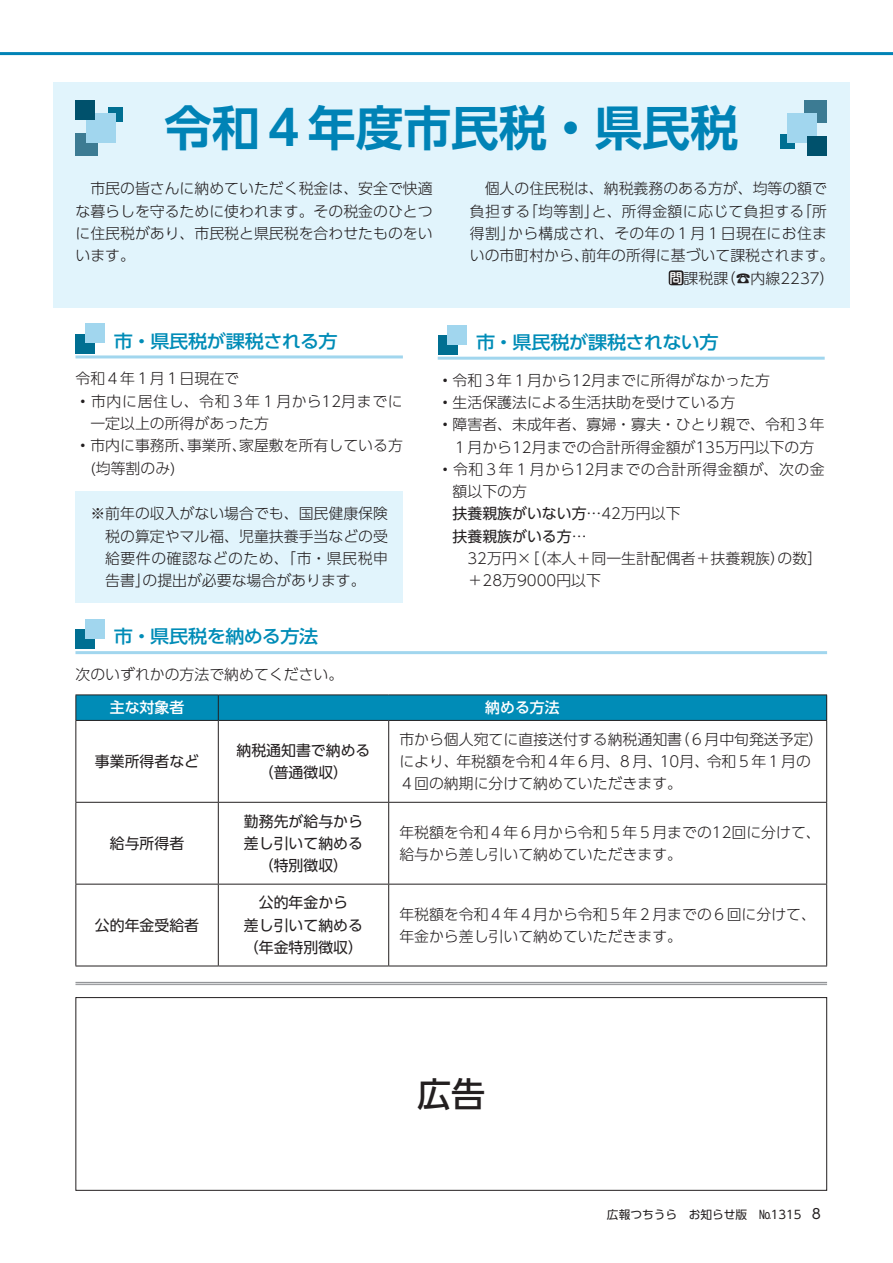
<style>
.page{position:relative;width:893px;height:1263px;background:#fff}
.page>*{position:absolute;margin:0;border:0;box-sizing:border-box;transform-origin:0 0}
.t1{font:700 47.85px "UD Shin Go Pro De";color:#0083b6}
.t2{font:500 34.05px "UD Shin Go Pro";color:#231f20}
.市政のお知らせ2020{font:500 18px "UD Shin Go Pro";letter-spacing:-.025em;color:#008cb7;scale:1.06 1}
.新ひろばテキスト{font:300 14.85px/22.4px "UD Shin Go Pro";color:#231f20;text-align:justify}
.市政のお知らせ2020-2{font:300 14.85px/22.4px "UD Shin Go Pro";color:#231f20;text-align:center}
.新ひろば見出し{font:14.85px "UD Shin Go Pro";color:#231f20}
.段落スタイル_1{font:300 14.85px/22.4px "UD Shin Go Pro";color:#231f20}
.市政のお知らせ2020-3{font:14.85px "UD Shin Go Pro";color:#231f20}
.新ひろばテキスト-2{font:300 14.85px/22.4px "UD Shin Go Pro";letter-spacing:.025em;color:#231f20}
.市政のお知らせ2020-4{font:300 14.85px/22.4px "UD Shin Go Pro";letter-spacing:.035em;color:#231f20}
.新ひろばテキスト-3{font:300 14.85px "UD Shin Go Pro";letter-spacing:.035em;color:#231f20}
.t3{font:500 14.85px "UD Shin Go Pro";color:#fff}
.t4{font:13.8px "UD Shin Go Pro";color:#231f20}
.t5{font:500 13.35px "UD Shin M Go Pro";color:#fff}
.t6{font:11.7px "UD Shin Go Pro";color:#231f20}
.s1{font-weight:500}
.s2{font-weight:300}
</style>
<div class="page">
<div style="left:75px;top:997px;width:752px;height:194px;border:1px solid #231f20"></div>
<div style="left:53px;top:82px;width:796px;height:226px;background:#e1f4fc"></div>
<hr style="left:75px;top:982px;width:752px;height:1px;background:#939598">
<hr style="left:75px;top:984px;width:752px;height:1px;background:#939598">
<div style="left:108px;top:107px;width:15px;height:15px;background:#006f92"></div>
<div style="left:75px;top:133px;width:23px;height:23px;background:#3c7b93"></div>
<div style="left:86px;top:114px;width:29px;height:29px;background:#a1d6ee"></div>
<div style="left:75px;top:101px;width:20px;height:19px;background:#00516c"></div>
<div style="left:780px;top:134px;width:15px;height:15px;background:#006f92"></div>
<div style="left:804px;top:101px;width:23px;height:22px;background:#3c7b93"></div>
<div style="left:787px;top:113px;width:30px;height:29px;background:#a1d6ee"></div>
<div style="left:807px;top:136px;width:20px;height:20px;background:#00516c"></div>
<div style="left:669px;top:270px;width:15px;height:15px;background:#231f20;border-radius:3px"></div>
<div style="left:218px;top:695px;width:609px;height:25px;background:#008cb7"></div>
<svg style="left:219px;top:721px;width:607px;height:245px"></svg>
<svg style="left:826px;top:695px;width:1px;height:25px"></svg>
<hr style="left:388px;top:721px;width:1px;height:81px;background:#231f20">
<hr style="left:388px;top:803px;width:1px;height:81px;background:#231f20">
<hr style="left:388px;top:884px;width:1px;height:82px;background:#231f20">
<hr style="left:75px;top:694px;width:143px;height:1px;background:#231f20">
<hr style="left:218px;top:694px;width:171px;height:1px;background:#231f20">
<svg style="left:75px;top:695px;width:144px;height:271px"></svg>
<hr style="left:389px;top:694px;width:438px;height:1px;background:#231f20">
<hr style="left:75px;top:720px;width:143px;height:1px;background:#231f20">
<hr style="left:75px;top:721px;width:1px;height:81px;background:#231f20">
<hr style="left:218px;top:720px;width:171px;height:1px;background:#231f20">
<hr style="left:218px;top:721px;width:1px;height:81px;background:#231f20">
<hr style="left:389px;top:720px;width:438px;height:1px;background:#231f20">
<hr style="left:826px;top:721px;width:1px;height:81px;background:#231f20">
<hr style="left:75px;top:802px;width:143px;height:1px;background:#231f20">
<hr style="left:75px;top:803px;width:1px;height:81px;background:#231f20">
<hr style="left:218px;top:802px;width:171px;height:1px;background:#231f20">
<hr style="left:218px;top:803px;width:1px;height:81px;background:#231f20">
<hr style="left:389px;top:802px;width:438px;height:1px;background:#231f20">
<hr style="left:826px;top:803px;width:1px;height:81px;background:#231f20">
<hr style="left:75px;top:884px;width:143px;height:1px;background:#231f20">
<hr style="left:75px;top:884px;width:1px;height:82px;background:#231f20">
<hr style="left:218px;top:884px;width:171px;height:1px;background:#231f20">
<hr style="left:218px;top:884px;width:1px;height:82px;background:#231f20">
<hr style="left:389px;top:884px;width:438px;height:1px;background:#231f20">
<hr style="left:826px;top:884px;width:1px;height:82px;background:#231f20">
<hr style="left:75px;top:966px;width:143px;height:1px;background:#231f20">
<hr style="left:218px;top:966px;width:171px;height:1px;background:#231f20">
<hr style="left:389px;top:966px;width:438px;height:1px;background:#231f20">
<hr style="left:75px;top:651px;width:752px;height:3px;background:#a1d6ee">
<div style="left:75px;top:629px;width:20px;height:20px;background:#006f92"></div>
<div style="left:85px;top:619px;width:20px;height:20px;background:#a1d6ee"></div>
<hr style="left:0;top:52px;width:893px;height:3px;background:#0083b6">
<hr style="left:75px;top:355px;width:328px;height:3px;background:#a1d6ee">
<div style="left:75px;top:334px;width:20px;height:19px;background:#006f92"></div>
<div style="left:85px;top:324px;width:20px;height:19px;background:#a1d6ee"></div>
<hr style="left:438px;top:357px;width:387px;height:3px;background:#a1d6ee">
<div style="left:438px;top:335px;width:19px;height:20px;background:#006f92"></div>
<div style="left:448px;top:325px;width:19px;height:19px;background:#a1d6ee"></div>
<div style="left:75px;top:491px;width:328px;height:112px;background:#e1f4fc"></div>
<p class="t1" style="left:164px;top:89px;width:576px">令和４年度市民税・県民税</p>
<p class="新ひろばテキスト" style="left:75px;top:177px;width:359px">　市民の皆さんに納めていただく税金は、安全で快適な暮らしを守るために使われます。その税金のひとつに住民税があり、市民税と県民税を合わせたものをいいます。</p>
<p class="市政のお知らせ2020" style="left:114px;top:326px;width:213px">市・県民税が課税される方</p>
<p class="新ひろばテキスト" style="left:470px;top:177px;width:359px;text-align:right">　個人の住民税は、納税義務のある方が、均等の額で「所</p>
<p class="新ひろばテキスト-2" style="left:523px;top:199px;width:283px">「均等割と」、所得金額に応じて負担する</p>
<p class="新ひろばテキスト-2" style="left:508px;top:199px;width:321px;text-indent:-38px">負担する<br>から構成され、その年の１月１日現在にお住ま</p>
<p class="新ひろばテキスト" style="left:470px;top:221px;width:47px">得割」</p>
<p class="新ひろばテキスト" style="left:581px;top:244px;width:254px">前年の所得に基づいて課税されます。</p>
<p class="新ひろばテキスト" style="left:470px;top:244px;width:121px">いの市町村から、</p>
<p class="新ひろばテキスト" style="left:721px;top:266px;width:115px">（☎内線2237(</p>
<p class="t5" style="left:669px;top:267px;width:15px">問</p>
<p class="新ひろばテキスト" style="left:684px;top:266px;width:46px">課税課</p>
<p class="市政のお知らせ2020" style="left:476px;top:327px;width:230px">市・県民税が課税されない方</p>
<p class="新ひろばテキスト" style="left:75px;top:367px;width:165px">令和４年１月１日現在で</p>
<p class="段落スタイル_1" style="left:90px;top:389px;width:314px;text-indent:-15px"><span class="s1">・</span>市内に居住し、令和３年１月から12月までに一定以上の所得があった方</p>
<p class="新ひろばテキスト" style="left:239px;top:434px;width:165px">家屋敷を所有している方</p>
<p class="新ひろばテキスト" style="left:75px;top:434px;width:121px;text-align:center"><span class="s1">・</span>市内に事務所、(均等割のみ(</p>
<p class="新ひろばテキスト" style="left:187px;top:434px;width:61px">事業所、</p>
<p class="新ひろばテキスト" style="left:90px;top:502px;width:299px">※前年の収入がない場合でも、国民健康保険</p>
<p class="新ひろばテキスト" style="left:105px;top:524px;width:284px">税の算定やマル福、児童扶養手当などの受</p>
<p class="新ひろばテキスト-3" style="left:105px;top:546px;width:284px">給要件の確認などのため、「市・県民税申</p>
<p class="新ひろばテキスト" style="left:142px;top:569px;width:225px">の提出が必要な場合があります。</p>
<p class="新ひろばテキスト" style="left:105px;top:569px;width:46px">告書」</p>
<p class="市政のお知らせ2020" style="left:114px;top:622px;width:194px">市・県民税を納める方法</p>
<p class="新ひろばテキスト" style="left:75px;top:663px;width:269px">次のいずれかの方法で納めてください。</p>
<p class="t3" style="left:110px;top:696px;width:76px">主な対象者</p>
<p class="段落スタイル_1" style="left:438px;top:368px;width:334px"><span class="s1">・</span>令和３年１月から12月までに所得がなかった方</p>
<p class="新ひろばテキスト" style="left:438px;top:390px;width:299px"><span class="s1">・</span>生活保護法による生活扶助を受けている方</p>
<p class="市政のお知らせ2020-2" style="left:438px;top:413px;width:388px"><span class="s1">・</span>障害者、未成年者、寡婦・寡夫・ひとり親で、令和３年<br>１月から12月までの合計所得金額が135万円以下の方</p>
<p class="市政のお知らせ2020-4" style="left:453px;top:457px;width:374px;text-indent:-15px"><span class="s1">・</span>令和３年１月から12月までの合計所得金額が、次の金額以下の方</p>
<p class="市政のお知らせ2020-3" style="left:453px;top:502px;width:229px">扶養親族がいない方<span class="s2">…42万円以下</span></p>
<p class="市政のお知らせ2020-3" style="left:453px;top:524px;width:135px">扶養親族がいる方<span class="s2">...</span></p>
<p class="市政のお知らせ2020-2" style="left:778px;top:547px;width:46px">の数[</p>
<p class="市政のお知らせ2020-2" style="left:438px;top:547px;width:349px">　　32万円×［（本人+同一生計配偶者+扶養親族）</p>
<p class="市政のお知らせ2020-2" style="left:438px;top:569px;width:165px">　　+28万9000円以下</p>
<p class="t3" style="left:485px;top:696px;width:76px">納める方法</p>
<p class="市政のお知らせ2020-3" style="left:95px;top:749px;width:106px">事業所得者など</p>
<p class="市政のお知らせ2020-3" style="left:110px;top:831px;width:76px">給与所得者</p>
<p class="市政のお知らせ2020-3" style="left:95px;top:913px;width:106px">公的年金受給者</p>
<p class="新ひろば見出し" style="left:237px;top:738px;width:135px">納税通知書で納める</p>
<p class="新ひろば見出し" style="left:259px;top:760px;width:91px">（普通徴収(</p>
<p class="新ひろば見出し" style="left:244px;top:809px;width:121px">勤務先が給与から</p>
<p class="新ひろば見出し" style="left:244px;top:831px;width:121px">差し引いて納める</p>
<p class="新ひろば見出し" style="left:259px;top:853px;width:91px">（特別徴収(</p>
<p class="新ひろば見出し" style="left:259px;top:891px;width:91px">公的年金から</p>
<p class="新ひろば見出し" style="left:244px;top:913px;width:121px">差し引いて納める</p>
<p class="新ひろば見出し" style="left:244px;top:935px;width:121px">（年金特別徴収(</p>
<p class="新ひろばテキスト" style="left:675px;top:727px;width:150px">（６月中旬発送予定(</p>
<p class="新ひろばテキスト" style="left:399px;top:727px;width:284px">市から個人宛てに直接送付する納税通知書</p>
<p class="新ひろばテキスト" style="left:456px;top:750px;width:165px">年税額を令和４年６月、</p>
<p class="新ひろばテキスト" style="left:618px;top:750px;width:46px">８月、</p>
<p class="新ひろばテキスト" style="left:660px;top:750px;width:51px">10月、</p>
<p class="新ひろばテキスト" style="left:399px;top:750px;width:284px">により、<br>４回の納期に分けて納めていただきます。</p>
<p class="新ひろばテキスト" style="left:707px;top:750px;width:106px">令和５年１月の</p>
<p class="新ひろばテキスト" style="left:399px;top:820px;width:423px">年税額を令和４年６月から令和５年５月までの12回に分けて、</p>
<p class="新ひろばテキスト" style="left:399px;top:843px;width:284px">給与から差し引いて納めていただきます。</p>
<p class="新ひろばテキスト" style="left:399px;top:902px;width:418px">年税額を令和４年４月から令和５年２月までの６回に分けて、</p>
<p class="新ひろばテキスト" style="left:399px;top:924px;width:284px">年金から差し引いて納めていただきます。</p>
<p class="t2" style="left:417px;top:1066px;width:70px">広告</p>
<p class="t6" style="left:607px;top:1204px;width:142px">広報つちうら　お知らせ版</p>
<p class="t6" style="left:759px;top:1204px;width:44px">No1315</p>
<p class="t4" style="left:812px;top:1203px;width:11px">8</p>
</div>
